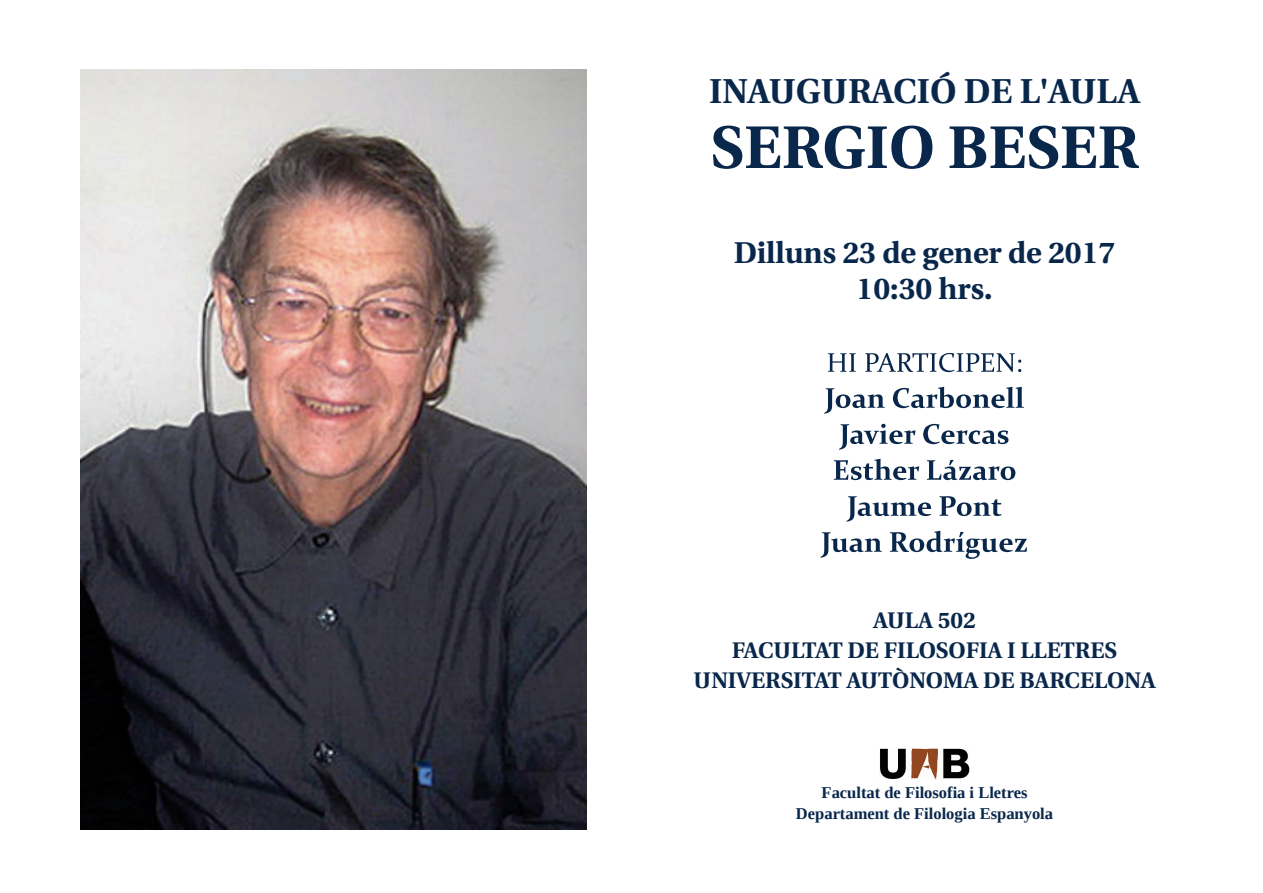
<style>
.page{position:relative;width:1263px;height:893px;background:#fff}
.page>*{position:absolute;margin:0;border:0;box-sizing:border-box;transform-origin:0 0}
.t1{font:700 60px "Utopia";color:#09274b}
.t2{font:700 34.5px "Utopia";color:#09274b}
.t3{font:700 30px/36px "Utopia";color:#09274b;text-align:center}
.t4{font:700 22.5px/30px "Utopia";color:#09274b;text-align:center}
.t5{font:700 16.5px/21.1px "Liberation Serif";color:#09274b;text-align:center}
</style>
<div class="page">
<img style="left:81px;top:69px;width:506px;height:761px">
<svg style="left:828px;top:353px;width:28px;height:19px"></svg>
<svg style="left:865px;top:353px;width:156px;height:19px"></svg>
<svg style="left:824px;top:388px;width:61px;height:26px"></svg>
<svg style="left:893px;top:387px;width:131px;height:21px"></svg>
<svg style="left:839px;top:424px;width:76px;height:26px"></svg>
<svg style="left:923px;top:424px;width:85px;height:20px"></svg>
<svg style="left:834px;top:459px;width:85px;height:21px"></svg>
<svg style="left:927px;top:460px;width:88px;height:20px"></svg>
<svg style="left:846px;top:496px;width:85px;height:26px"></svg>
<svg style="left:939px;top:496px;width:62px;height:20px"></svg>
<svg style="left:820px;top:532px;width:62px;height:26px"></svg>
<svg style="left:890px;top:531px;width:137px;height:28px"></svg>
<img style="left:880px;top:748px;width:89px;height:32px">
<h2 class="t2" style="left:709px;top:78px;width:432px">INAUGURACIÓ DE L'AULA</h2>
<h1 class="t1" style="left:710px;top:123px;width:430px">SERGIO BESER</h1>
<h3 class="t3" style="left:734px;top:237px;width:383px">Dilluns 23 de gener de 2017<br>10:30 hrs.</h3>
<p class="t4" style="left:694px;top:607px;width:463px">AULA 502<br>FACULTAT DE FILOSOFIA I LLETRES<br>UNIVERSITAT AUTÒNOMA DE BARCELONA</p>
<p class="t5" style="left:796px;top:782px;width:259px">Facultat de Filosofia i Lletres<br>Departament de Filologia Espanyola</p>
</div>
